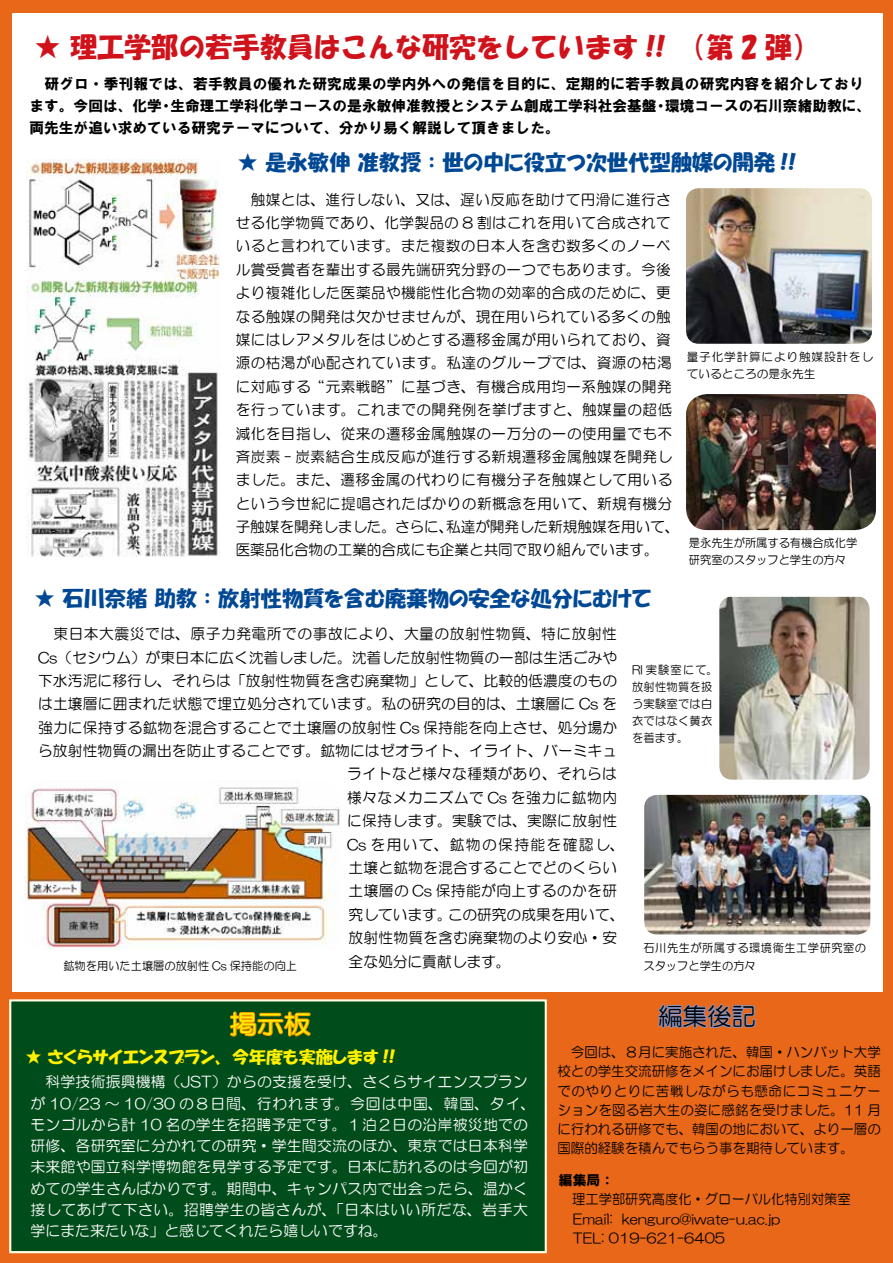
<style>
.page{position:relative;width:893px;height:1263px;background:#e86718}
.page>*{position:absolute;margin:0;border:0;box-sizing:border-box;transform-origin:0 0}
.t1{font:27.6px "HGS Soei Kakupoptai";color:#d0121b}
.t2{font:25.5px "HG Maru Gothic MPRO";color:#fff100;scale:1.06 1}
.t3{font:24.45px "HG Maru Gothic MPRO";color:#000}
.t4{font:21.3px "HGP Soei Kakupoptai";color:#004894}
.t5{font:16.95px "HGP Soei Kakupoptai";color:#fff100}
.t6{font:14.85px/23.4px "HG Maru Gothic MPRO";letter-spacing:.03em;color:#000}
.t7{font:14.85px/21.3px "HG Maru Gothic MPRO";letter-spacing:.015em;color:#fff}
.t8{font:14.85px "HG Maru Gothic MPRO";letter-spacing:.01em;color:#000}
.t9{font:14.85px "HG Maru Gothic MPRO";color:#000}
.t10{font:14.85px "HG Maru Gothic MPRO";letter-spacing:.095em;color:#000}
.t11{font:14.7px/22.2px "HGS Soei Kakugothic UB";color:#000}
.t12{font:13.8px/19.2px "HG Maru Gothic MPRO";color:#000;text-align:justify}
.t13{font:13.8px/19.2px "HG Maru Gothic MPRO";color:#000;scale:.96 1}
.t14{font:13.8px "HGS Soei Kakugothic UB";color:#000}
.t15{font:11.7px/17px "HG Maru Gothic MPRO";color:#000;scale:.96 1}
.t16{font:11.7px/17px "HG Maru Gothic MPRO";letter-spacing:.02em;color:#000;scale:.96 1}
.t17{font:11.7px/18px "HG Maru Gothic MPRO";letter-spacing:.045em;color:#000;scale:.96 1}
.t18{font:11.7px/17px "HG Maru Gothic MPRO";letter-spacing:.065em;color:#000}
</style>
<div class="page">
<div style="left:12px;top:13px;width:870px;height:979px;background:#fff"></div>
<div style="left:10px;top:1000px;width:536px;height:252px;background:#004c1a"></div>
<div style="left:9px;top:999px;width:538px;height:254px;border:2px solid #ffffe9"></div>
<svg style="left:229px;top:1011px;width:82px;height:26px"></svg>
<svg style="left:658px;top:1004px;width:98px;height:25px"></svg>
<img style="left:686px;top:394px;width:190px;height:136px">
<img style="left:26px;top:159px;width:195px;height:398px">
<img style="left:686px;top:188px;width:186px;height:156px">
<img style="left:644px;top:795px;width:226px;height:139px">
<img style="left:25px;top:787px;width:316px;height:163px">
<img style="left:719px;top:597px;width:151px;height:183px">
<h1 class="t1" style="left:34px;top:33px;width:786px">★ 理工学部の若手教員はこんな研究をしています !!　（第 2 弾）</h1>
<p class="t11" style="left:29px;top:72px;width:843px">　研グロ・季刊報では、若手教員の優れた研究成果の学内外への発信を目的に、定期的に若手教員の研究内容を紹介しております。今回は、化学・生命理工学科化学コースの是永敏伸准教授とシステム創成工学科社会基盤・環境コースの石川奈緒助教に、両先生が追い求めている研究テーマについて、分かり易く解説して頂きました。</p>
<h3 class="t4" style="left:237px;top:152px;width:561px">★ 是永敏伸 准教授：世の中に役立つ次世代型触媒の開発 !!</h3>
<p class="t6" style="left:236px;top:188px;width:445px">　触媒とは、進行しない、又は、遅い反応を助けて円滑に進行させる化学物質であり、化学製品の 8 割はこれを用いて合成されていると言われています。また複数の日本人を含む数多くのノーベル賞受賞者を輩出する最先端研究分野の一つでもあります。今後より複雑化した医薬品や機能性化合物の効率的合成のために、更なる触媒の開発は欠かせませんが、現在用いられている多くの触媒にはレアメタルをはじめとする遷移金属が用いられており、資源の枯渇が心配されています。私達のグループでは、資源の枯渇に対応する“元素戦略”に基づき、有機合成用均一系触媒の開発を行っています。これまでの開発例を挙げますと、触媒量の超低減化を目指し、従来の遷移金属触媒の一万分の一の使用量でも不斉炭素 - 炭素結合生成反応が進行する新規遷移金属触媒を開発しました。また、遷移金属の代わりに有機分子を触媒として用いるという今世紀に提唱されたばかりの新概念を用いて、新規有機分子触媒を開発しました。さらに、私達が開発した新規触媒を用いて、医薬品化合物の工業的合成にも企業と共同で取り組んでいます。</p>
<p class="t18" style="left:687px;top:348px;width:188px">量子化学計算により触媒設計をしているところの是永先生</p>
<p class="t15" style="left:689px;top:535px;width:177px">是永先生が所属する有機合成化学研究室のスタッフと学生の方々</p>
<h3 class="t4" style="left:34px;top:588px;width:619px">★ 石川奈緒 助教：放射性物質を含む廃棄物の安全な処分にむけて</h3>
<p class="t6" style="left:53px;top:622px;width:565px">東日本大震災では、原子力発電所での事故により、大量の放射性物質、特に放射性</p>
<p class="t9" style="left:38px;top:650px;width:580px">Cs（セシウム）が東日本に広く沈着しました。沈着した放射性物質の一部は生活ごみや</p>
<p class="t8" style="left:38px;top:673px;width:581px">下水汚泥に移行し、それらは「放射性物質を含む廃棄物」として、比較的低濃度のもの</p>
<p class="t6" style="left:38px;top:692px;width:580px">は土壌層に囲まれた状態で埋立処分されています。私の研究の目的は、土壌層に Cs を</p>
<p class="t6" style="left:38px;top:716px;width:580px">強力に保持する鉱物を混合することで土壌層の放射性 Cs 保持能を向上させ、処分場か</p>
<p class="t8" style="left:38px;top:743px;width:581px">ら放射性物質の漏出を防止することです。鉱物にはゼオライト、イライト、バーミキュ</p>
<p class="t6" style="left:347px;top:762px;width:271px">ライトなど様々な種類があり、それらは</p>
<p class="t6" style="left:347px;top:786px;width:271px">様々なメカニズムで Cs を強力に鉱物内</p>
<p class="t6" style="left:347px;top:809px;width:272px">に保持します。実験では、実際に放射性</p>
<p class="t10" style="left:347px;top:837px;width:279px">Cs を用いて、鉱物の保持能を確認し、</p>
<p class="t6" style="left:349px;top:856px;width:270px">土壌と鉱物を混合することでどのくらい</p>
<p class="t6" style="left:349px;top:879px;width:270px">土壌層の Cs 保持能が向上するのかを研</p>
<p class="t9" style="left:349px;top:907px;width:277px">究しています。この研究の成果を用いて、</p>
<p class="t6" style="left:349px;top:926px;width:270px">放射性物質を含む廃棄物のより安心・安</p>
<p class="t9" style="left:349px;top:954px;width:164px">全な処分に貢献します。</p>
<p class="t16" style="left:632px;top:661px;width:91px">RI 実験室にて。放射性物質を扱う実験室では白衣ではなく黄衣を着ます。</p>
<p class="t17" style="left:643px;top:938px;width:233px">石川先生が所属する環境衛生工学研究室のスタッフと学生の方々</p>
<p class="t15" style="left:63px;top:957px;width:245px">鉱物を用いた土壌層の放射性 Cs 保持能の向上</p>
<h2 class="t2" style="left:230px;top:1011px;width:78px">掲示板</h2>
<p class="t5" style="left:25px;top:1048px;width:372px">★ さくらサイエンスプラン、今年度も実施します !!</p>
<p class="t7" style="left:30px;top:1071px;width:506px;text-indent:15px">科学技術振興機構（JST）からの支援を受け、さくらサイエンスプランが 10/23 ～ 10/30 の８日間、行われます。今回は中国、韓国、タイ、モンゴルから計 10 名の学生を招聘予定です。１泊２日の沿岸被災地での研修、各研究室に分かれての研究・学生間交流のほか、東京では日本科学未来館や国立科学博物館を見学する予定です。日本に訪れるのは今回が初めての学生さんばかりです。期間中、キャンパス内で出会ったら、温かく接してあげて下さい。招聘学生の皆さんが、「日本はいい所だな、岩手大学にまた来たいな」と感じてくれたら嬉しいですね。</p>
<h3 class="t3" style="left:658px;top:1004px;width:100px">編集後記</h3>
<p class="t12" style="left:557px;top:1043px;width:325px">　今回は、８月に実施された、韓国・ハンバット大学校との学生交流研修をメインにお届けしました。英語でのやりとりに苦戦しながらも懸命にコミュニケーションを図る岩大生の姿に感銘を受けました。11 月に行われる研修でも、韓国の地において、より一層の国際的経験を積んでもらう事を期待しています。</p>
<p class="t14" style="left:559px;top:1173px;width:57px">編集局：</p>
<p class="t13" style="left:573px;top:1190px;width:291px;text-indent:-14px">　理工学部研究高度化・グローバル化特別対策室<br>Email: kenguro@iwate-u.ac.jp<br>TEL: 019-621-6405</p>
</div>
